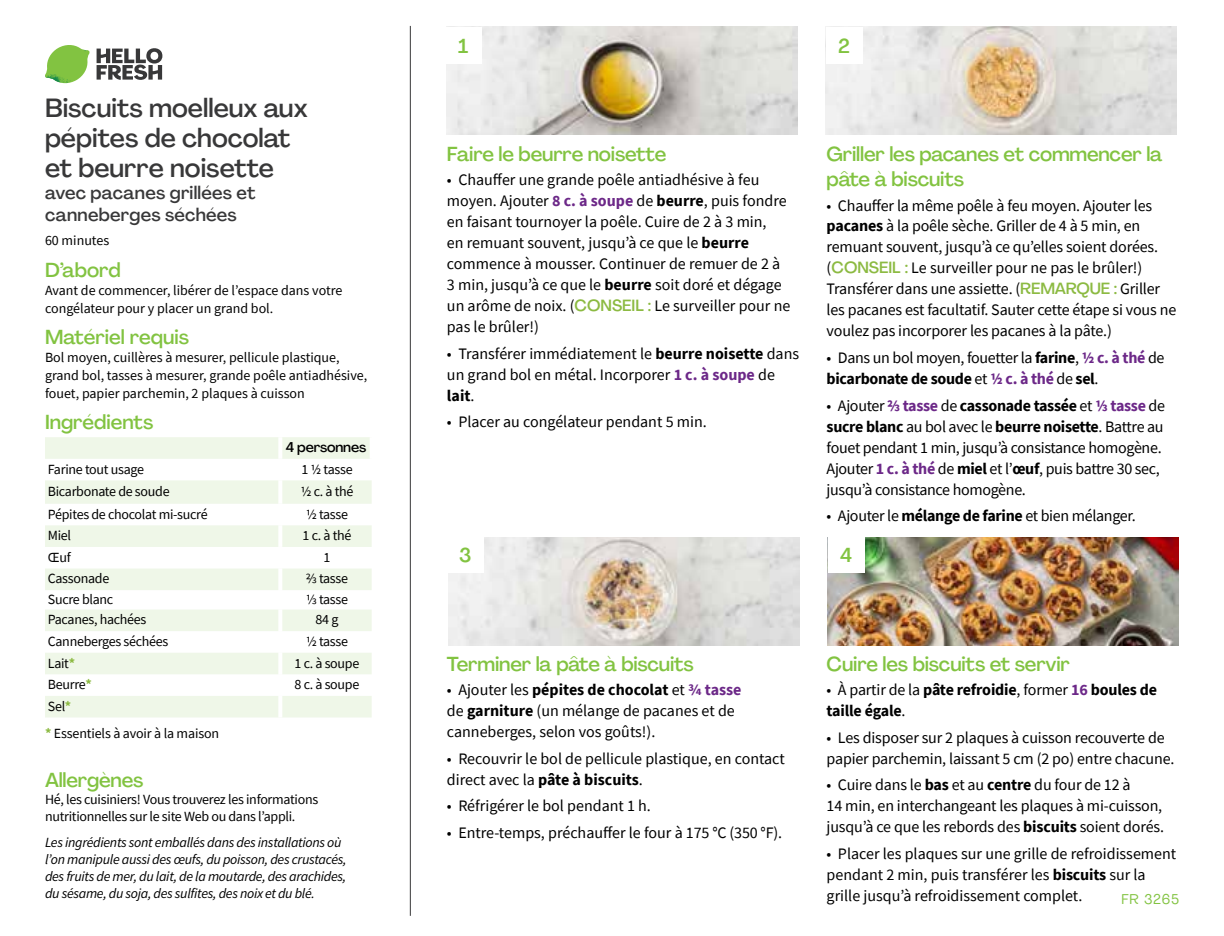
<style>
.page{position:relative;width:1224px;height:936px;background:#fff}
.page>*{position:absolute;margin:0;border:0;box-sizing:border-box;transform-origin:0 0}
.t1{font:500 26px/30px "Agrandir";color:#383839}
.t2{font:500 20px/25.6px "Agrandir";letter-spacing:-.01em;color:#82c341}
.t3{font:500 18px/22px "Agrandir";letter-spacing:.015em;color:#383839}
.t4{font:16px/21px "Source Sans Pro";letter-spacing:-.01em;color:#000}
.t5{font:700 16px/21px "Source Sans Pro";letter-spacing:-.01em;color:#000}
.t6{font:14px/26.8px "Source Sans Pro";letter-spacing:-.02em;color:#000}
.t7{font:14px/18px "Source Sans Pro";color:#000}
.t8{font:italic 14px/17px "Source Sans Pro";letter-spacing:-.02em;color:#000}
.t9{font:500 14px "Agrandir";letter-spacing:-.01em;color:#000}
.t10{font:14px "Agrandir";letter-spacing:.05em;color:#82c341}
.s1{font-weight:700;color:#8cba42}
.s2{font-weight:700;color:#6c2888}
.s3{font-weight:700}
.s4{font-family:"Agrandir";font-weight:500;color:#8cba42}
.s5{font-weight:400}
.s6{color:#6c2888}
</style>
<div class="page">
<svg style="left:97px;top:48px;width:65px;height:32px"></svg>
<svg style="left:48px;top:45px;width:40px;height:24px"></svg>
<img style="left:69px;top:45px;width:21px;height:17px">
<img style="left:47px;top:59px;width:38px;height:8px">
<img style="left:45px;top:62px;width:39px;height:22px">
<img style="left:68px;top:67px;width:18px;height:16px">
<hr style="left:410px;top:26px;width:1px;height:890px;background:#383839">
<svg style="left:45px;top:437px;width:327px;height:281px;fill:#eff7e8"></svg>
<hr style="left:278px;top:437px;width:4px;height:22px;background:#fff">
<hr style="left:370px;top:437px;width:4px;height:22px;background:#fff">
<hr style="left:278px;top:459px;width:4px;height:21px;background:#fff">
<hr style="left:278px;top:480px;width:4px;height:24px;background:#fff">
<hr style="left:278px;top:504px;width:4px;height:21px;background:#fff">
<hr style="left:278px;top:525px;width:4px;height:22px;background:#fff">
<hr style="left:278px;top:547px;width:4px;height:22px;background:#fff">
<hr style="left:278px;top:569px;width:4px;height:21px;background:#fff">
<hr style="left:278px;top:590px;width:4px;height:20px;background:#fff">
<hr style="left:278px;top:610px;width:4px;height:21px;background:#fff">
<hr style="left:278px;top:631px;width:4px;height:22px;background:#fff">
<hr style="left:278px;top:653px;width:4px;height:21px;background:#fff">
<hr style="left:278px;top:674px;width:4px;height:22px;background:#fff">
<hr style="left:278px;top:696px;width:4px;height:22px;background:#fff">
<img style="left:446px;top:27px;width:351px;height:108px">
<img style="left:448px;top:537px;width:351px;height:108px">
<img style="left:826px;top:27px;width:351px;height:108px">
<div style="left:445px;top:27px;width:37px;height:36px;background:#fff"></div>
<div style="left:447px;top:537px;width:37px;height:36px;background:#fff"></div>
<div style="left:826px;top:27px;width:36px;height:36px;background:#fff"></div>
<img style="left:828px;top:537px;width:351px;height:108px">
<div style="left:828px;top:537px;width:36px;height:36px;background:#fff"></div>
<h1 class="t1" style="left:45px;top:93px;width:264px">Biscuits moelleux aux pépites de chocolat et beurre noisette</h1>
<p class="t3" style="left:45px;top:182px;width:212px">avec pacanes grillées et canneberges séchées</p>
<p class="t7" style="left:45px;top:231px;width:66px">60 minutes</p>
<p class="t2" style="left:45px;top:257px;width:77px">D’abord</p>
<p class="t7" style="left:45px;top:281px;width:299px">Avant de commencer, libérer de l’espace dans votre congélateur pour y placer un grand bol.</p>
<p class="t2" style="left:45px;top:324px;width:146px">Matériel requis</p>
<p class="t7" style="left:45px;top:348px;width:324px">Bol moyen, cuillères à mesurer, pellicule plastique, grand bol, tasses à mesurer, grande poêle antiadhésive, fouet, papier parchemin, 2 plaques à cuisson</p>
<p class="t2" style="left:45px;top:409px;width:110px">Ingrédients</p>
<p class="t9" style="left:286px;top:439px;width:82px">4 personnes</p>
<p class="t6" style="left:48px;top:455px;width:98px">Farine tout usage</p>
<p class="t6" style="left:301px;top:455px;width:53px">1 1/2 tasse</p>
<p class="t6" style="left:48px;top:478px;width:123px">Bicarbonate de soude</p>
<p class="t6" style="left:301px;top:478px;width:54px">1/2 c. à thé</p>
<p class="t6" style="left:48px;top:500px;width:161px">Pépites de chocolat mi-sucré</p>
<p class="t6" style="left:306px;top:500px;width:44px">1/2 tasse</p>
<p class="t6" style="left:48px;top:522px;width:25px">Miel</p>
<p class="t6" style="left:303px;top:522px;width:50px">1 c. à thé</p>
<p class="t6" style="left:48px;top:544px;width:25px">Œuf</p>
<p class="t6" style="left:324px;top:544px;width:8px">1</p>
<p class="t6" style="left:48px;top:565px;width:63px">Cassonade</p>
<p class="t6" style="left:306px;top:565px;width:44px">2/3 tasse</p>
<p class="t6" style="left:48px;top:586px;width:67px">Sucre blanc</p>
<p class="t6" style="left:306px;top:586px;width:44px">1/3 tasse</p>
<p class="t6" style="left:48px;top:606px;width:100px">Pacanes, hachées</p>
<p class="t6" style="left:316px;top:606px;width:24px">84g</p>
<p class="t6" style="left:48px;top:628px;width:122px">Canneberges séchées</p>
<p class="t6" style="left:306px;top:628px;width:44px">1/2 tasse</p>
<p class="t6" style="left:48px;top:649px;width:29px">Lait<span class="s1">*</span></p>
<p class="t6" style="left:295px;top:649px;width:66px">1 c. à soupe</p>
<p class="t6" style="left:48px;top:671px;width:46px">Beurre<span class="s1">*</span></p>
<p class="t6" style="left:295px;top:671px;width:66px">8 c. à soupe</p>
<p class="t6" style="left:45px;top:693px;width:176px">Sel<span class="s1">*<br>*</span> Essentiels à avoir à la maison</p>
<p class="t2" style="left:45px;top:767px;width:100px">Allergènes</p>
<p class="t6" style="left:45px;top:790px;width:275px;line-height:17px">Hé, les cuisiniers! Vous trouverez les informations nutritionnelles sur le site Web ou dans l’appli.</p>
<p class="t8" style="left:45px;top:834px;width:303px">Les ingrédients sont emballés dans des installations où l’on manipule aussi des œufs, du poisson, des crustacés, des fruits de mer, du lait, de la moutarde, des arachides, du sésame, du soja, des sulfites, des noix et du blé.</p>
<p class="t2" style="left:458px;top:33px;width:12px">1</p>
<p class="t2" style="left:838px;top:33px;width:13px">2</p>
<p class="t2" style="left:447px;top:141px;width:221px">Faire le beurre noisette</p>
<p class="t4" style="left:447px;top:169px;width:345px">• Chauffer une grande poêle antiadhésive à feu moyen. Ajouter <span class="s2">8 c. à soupe</span> de <span class="s3">beurre</span>, puis fondre en faisant tournoyer la poêle. Cuire de 2 à 3 min,<br>en remuant souvent, jusqu’à ce que le <span class="s3">beurre </span>commence à mousser. Continuer de remuer de 2 à 3 min, jusqu’à ce que le <span class="s3">beurre</span> soit doré et dégage un arôme de noix. (<span class="s4">CONSEIL :</span> Le surveiller pour ne pas le brûler!)</p>
<p class="t4" style="left:447px;top:343px;width:354px">• Transférer immédiatement le <span class="s3">beurre noisette</span> dans un grand bol en métal. Incorporer <span class="s2">1 c. à soupe</span> de <span class="s3">lait</span>.</p>
<p class="t4" style="left:447px;top:411px;width:261px">• Placer au congélateur pendant 5 min.</p>
<p class="t2" style="left:459px;top:542px;width:14px">3</p>
<p class="t2" style="left:827px;top:141px;width:338px">Griller les pacanes et commencer la pâte à biscuits</p>
<p class="t4" style="left:827px;top:195px;width:351px">• Chauffer la même poêle à feu moyen. Ajouter les <span class="s3">pacanes</span> à la poêle sèche. Griller de 4 à 5 min, en remuant souvent, jusqu’à ce qu’elles soient dorées. (<span class="s4">CONSEIL :</span> Le surveiller pour ne pas le brûler!)<br>Transférer dans une assiette. (<span class="s4">REMARQUE :</span> Griller les pacanes est facultatif. Sauter cette étape si vous ne voulez pas incorporer les pacanes à la pâte.)</p>
<p class="t4" style="left:827px;top:347px;width:339px">• Dans un bol moyen, fouetter la <span class="s3">farine</span>, <span class="s2">1/2 c. à thé</span> de <span class="s3">bicarbonate de soude</span> et <span class="s2">1/2 c. à thé</span> de <span class="s3">sel</span>.</p>
<p class="t4" style="left:827px;top:395px;width:340px">• Ajouter <span class="s2">2/3 tasse</span> de <span class="s3">cassonade tassée</span> et <span class="s2">1/3 tasse</span> de <span class="s3">sucre blanc</span> au bol avec le <span class="s3">beurre noisette</span>. Battre au fouet pendant 1 min, jusqu’à consistance homogène.<br>Ajouter <span class="s2">1 c. à thé</span> de <span class="s3">miel</span> et l’<span class="s3">œuf</span>, puis battre 30 sec, jusqu’à consistance homogène.</p>
<p class="t4" style="left:827px;top:506px;width:311px">• Ajouter le <span class="s3">mélange de farine</span> et bien mélanger.</p>
<p class="t2" style="left:840px;top:542px;width:14px">4</p>
<p class="t2" style="left:447px;top:651px;width:248px">Terminer la pâte à biscuits</p>
<p class="t4" style="left:447px;top:679px;width:296px">• Ajouter les <span class="s3">pépites de chocolat</span> et <span class="s2">3/4 tasse </span>de <span class="s3">garniture</span> (un mélange de pacanes et de canneberges, selon vos goûts!).</p>
<p class="t4" style="left:447px;top:748px;width:339px">• Recouvrir le bol de pellicule plastique, en contact direct avec la <span class="s3">pâte à biscuits</span>.</p>
<p class="t4" style="left:447px;top:796px;width:205px">• Réfrigérer le bol pendant 1 h.</p>
<p class="t4" style="left:447px;top:822px;width:337px">• Entre-temps, préchauffer le four à 175 °C (350 °F).</p>
<p class="t2" style="left:827px;top:651px;width:245px">Cuire les biscuits et servir</p>
<p class="t5" style="left:827px;top:679px;width:332px"><span class="s5">• À partir de la</span> pâte refroidie<span class="s5">, former</span> <span class="s6">16</span> boules de taille égale<span class="s5">.</span></p>
<p class="t4" style="left:827px;top:727px;width:349px">• Les disposer sur 2 plaques à cuisson recouverte de papier parchemin, laissant 5 cm (2 po) entre chacune.</p>
<p class="t4" style="left:827px;top:775px;width:339px">• Cuire dans le <span class="s3">bas</span> et au <span class="s3">centre</span> du four de 12 à<br>14 min, en interchangeant les plaques à mi-cuisson, jusqu’à ce que les rebords des <span class="s3">biscuits</span> soient dorés.</p>
<p class="t4" style="left:827px;top:843px;width:351px">• Placer les plaques sur une grille de refroidissement pendant 2 min, puis transférer les <span class="s3">biscuits</span> sur la grille jusqu’à refroidissement complet.</p>
<p class="t10" style="left:1122px;top:890px;width:59px">FR 3265</p>
</div>
